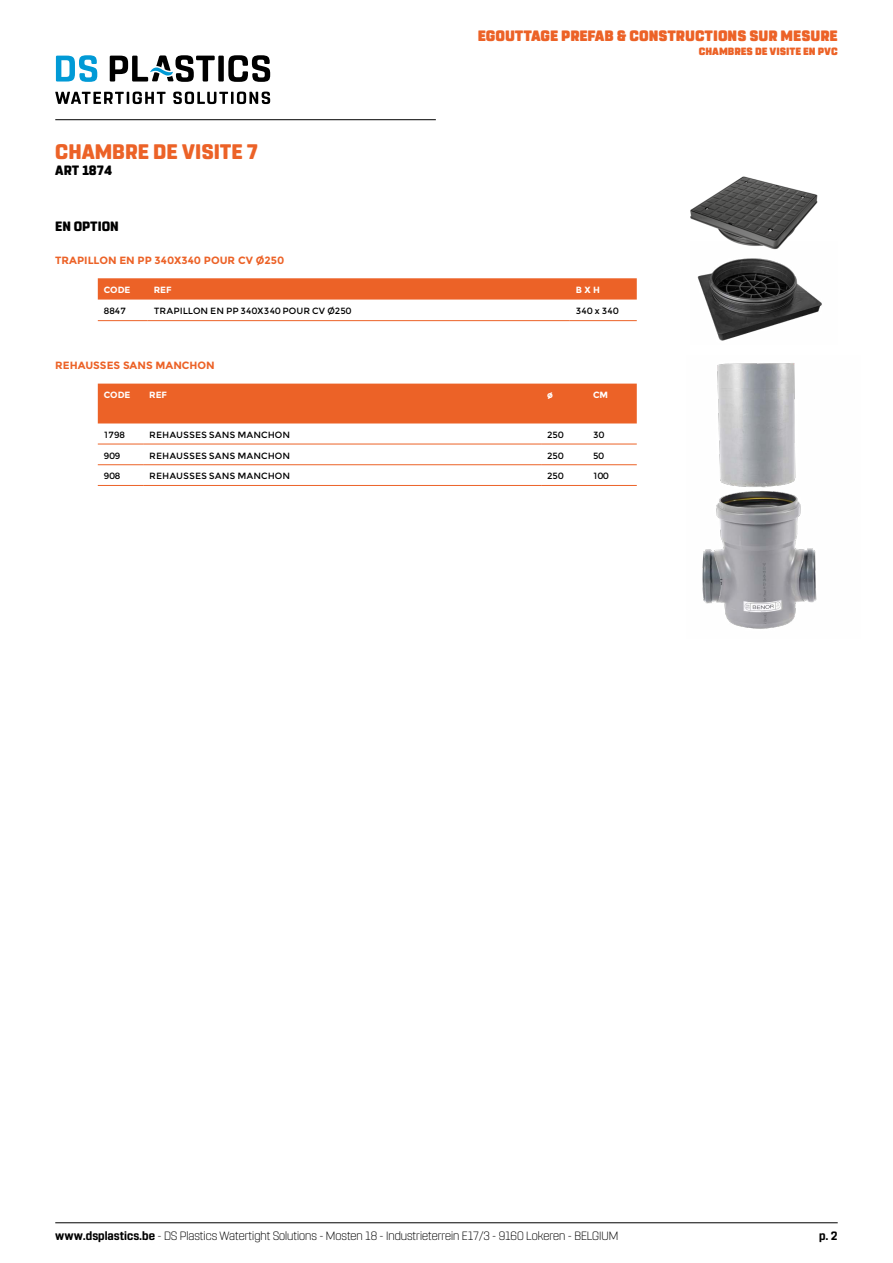
<style>
.page{position:relative;width:893px;height:1263px;background:#fff}
.page>*{position:absolute;margin:0;border:0;box-sizing:border-box;transform-origin:0 0}
.t1{font:800 21px "Rohn Rounded";color:#ec6227}
.t2{font:900 15px "Rohn Rounded";color:#ec6227}
.t3{font:800 13.5px "Rohn Rounded";color:#000}
.t4{font:300 12px "Rohn Rounded";color:#000}
.t5{font:700 12px "Rohn Rounded";color:#000}
.t6{font:700 10.5px "Montserrat";color:#ec6227}
.t7{font:900 10.5px "Rohn Rounded";color:#ec6227}
.t8{font:9px "Montserrat";color:#000}
.t9{font:700 9px "Montserrat";color:#fff}
.s1{font-weight:700}
</style>
<div class="page">
<hr style="left:55px;top:119px;width:381px;height:1px;background:#000">
<hr style="left:55px;top:1222px;width:783px;height:1px;background:#000">
<svg style="left:98px;top:278px;width:539px;height:22px;background:#ec672e"></svg>
<hr style="left:98px;top:320px;width:50px;height:1px;background:#ec6227">
<hr style="left:148px;top:320px;width:422px;height:1px;background:#ec6227">
<hr style="left:570px;top:320px;width:67px;height:1px;background:#ec6227">
<div style="left:98px;top:384px;width:539px;height:39px;background:#ec6227"></div>
<hr style="left:98px;top:444px;width:45px;height:1px;background:#ec6227">
<hr style="left:143px;top:444px;width:398px;height:1px;background:#ec6227">
<hr style="left:541px;top:444px;width:46px;height:1px;background:#ec6227">
<hr style="left:587px;top:444px;width:50px;height:1px;background:#ec6227">
<hr style="left:98px;top:464px;width:45px;height:1px;background:#ec6227">
<hr style="left:143px;top:464px;width:398px;height:1px;background:#ec6227">
<hr style="left:541px;top:464px;width:46px;height:1px;background:#ec6227">
<hr style="left:587px;top:464px;width:50px;height:1px;background:#ec6227">
<hr style="left:98px;top:485px;width:45px;height:1px;background:#ec6227">
<hr style="left:143px;top:485px;width:398px;height:1px;background:#ec6227">
<hr style="left:541px;top:485px;width:46px;height:1px;background:#ec6227">
<hr style="left:587px;top:485px;width:50px;height:1px;background:#ec6227">
<img style="left:690px;top:176px;width:128px;height:65px">
<img style="left:697px;top:241px;width:125px;height:100px">
<img style="left:702px;top:363px;width:115px;height:266px">
<svg style="left:56px;top:55px;width:41px;height:27px"></svg>
<svg style="left:55px;top:92px;width:215px;height:12px"></svg>
<svg style="left:110px;top:55px;width:160px;height:27px"></svg>
<h1 class="t1" style="left:55px;top:139px;width:204px">CHAMBRE DE VISITE 7</h1>
<h3 class="t3" style="left:55px;top:162px;width:58px">ART 1874</h3>
<h2 class="t2" style="left:478px;top:27px;width:361px">EGOUTTAGE PREFAB &amp; CONSTRUCTIONS SUR MESURE</h2>
<p class="t7" style="left:699px;top:45px;width:140px">CHAMBRES DE VISITE EN PVC</p>
<h3 class="t3" style="left:55px;top:218px;width:65px">EN OPTION</h3>
<p class="t6" style="left:55px;top:254px;width:230px">TRAPILLON EN PP 340X340 POUR CV Ø250</p>
<p class="t9" style="left:104px;top:284px;width:28px">CODE</p>
<p class="t9" style="left:154px;top:284px;width:19px">REF</p>
<p class="t9" style="left:576px;top:284px;width:26px">B X H</p>
<p class="t8" style="left:104px;top:305px;width:24px">8847</p>
<p class="t8" style="left:154px;top:305px;width:199px">TRAPILLON EN PP 340X340 POUR CV Ø250</p>
<p class="t8" style="left:576px;top:305px;width:44px">340 x 340</p>
<p class="t6" style="left:55px;top:359px;width:161px">REHAUSSES SANS MANCHON</p>
<p class="t9" style="left:104px;top:390px;width:28px">CODE</p>
<p class="t9" style="left:149px;top:390px;width:19px">REF</p>
<p class="t9" style="left:547px;top:390px;width:7px">ø</p>
<p class="t9" style="left:593px;top:390px;width:17px">CM</p>
<p class="t8" style="left:104px;top:429px;width:23px">1798</p>
<p class="t8" style="left:149px;top:429px;width:143px">REHAUSSES SANS MANCHON</p>
<p class="t8" style="left:547px;top:429px;width:18px">250</p>
<p class="t8" style="left:593px;top:429px;width:13px">30</p>
<p class="t8" style="left:104px;top:450px;width:18px">909</p>
<p class="t8" style="left:149px;top:450px;width:143px">REHAUSSES SANS MANCHON</p>
<p class="t8" style="left:547px;top:450px;width:18px">250</p>
<p class="t8" style="left:593px;top:450px;width:13px">50</p>
<p class="t8" style="left:104px;top:471px;width:18px">908</p>
<p class="t8" style="left:149px;top:471px;width:143px">REHAUSSES SANS MANCHON</p>
<p class="t8" style="left:547px;top:471px;width:18px">250</p>
<p class="t8" style="left:593px;top:471px;width:17px">100</p>
<h3 class="t4" style="left:55px;top:1229px;width:565px"><span class="s1">www.dsplastics.be</span> - DS Plastics Watertight Solutions - Mosten 18 - Industrieterrein E17/3 - 9160 Lokeren - BELGIUM</h3>
<h3 class="t5" style="left:819px;top:1229px;width:20px">p. 2</h3>
</div>
